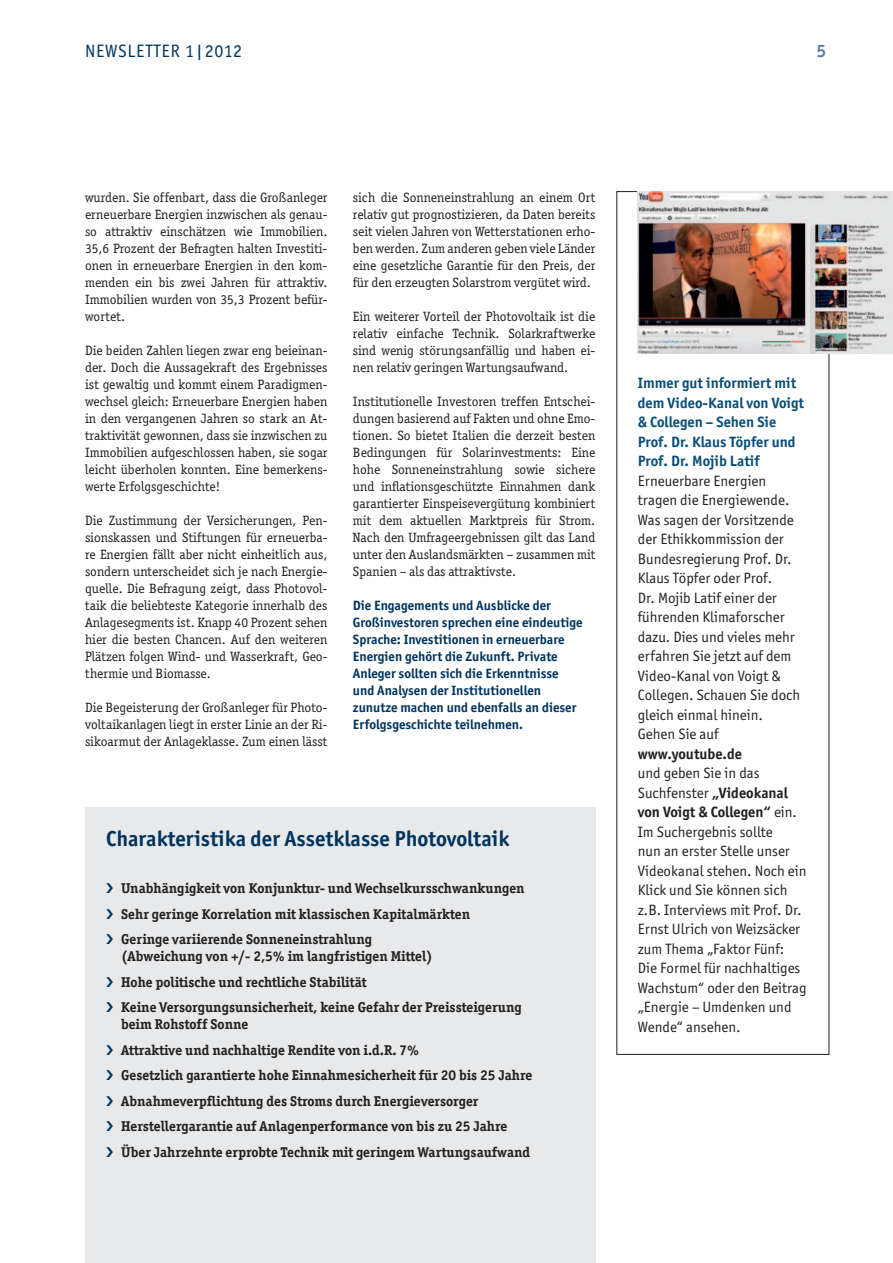
<style>
.page{position:relative;width:893px;height:1263px;background:#fff}
.page>*{position:absolute;margin:0;border:0;box-sizing:border-box;transform-origin:0 0}
.t1{font:700 21.75px "Officina San ITC";color:#00345e}
.t2{font:18px "Officina San ITC";letter-spacing:.04em;color:#00345e}
.t3{font:700 18px "Officina San ITC";color:#5a7fa3}
.t4{font:15px/19.5px "Officina San ITC";color:#231f20}
.t5{font:700 15px/19.5px "Officina San ITC";color:#084e78}
.t6{font:700 15px "Officina San ITC";color:#231f20}
.t7{font:700 14.25px/25.5px "Officina Ser ITC";color:#231f20}
.t8{font:13.5px/17px "Officina Ser ITC";color:#231f20;text-align:justify}
.t9{font:700 13.5px/17px "Officina San ITC";color:#00345e}
.s1{font-weight:700}
</style>
<div class="page">
<div style="left:85px;top:808px;width:510px;height:455px;background:#e8e9ea"></div>
<img style="left:638px;top:192px;width:255px;height:161px">
<h2 class="t2" style="left:85px;top:41px;width:61px">Newsletter</h2>
<h2 class="t2" style="left:185px;top:41px;width:59px">1|2012</h2>
<h2 class="t3" style="left:816px;top:40px;width:11px">5</h2>
<p class="t8" style="left:85px;top:189px;width:244px">wurden. Sie offenbart, dass die Großanleger erneuerbare Energien inzwischen als genau&shy;so attraktiv einschätzen wie Immobilien.<br>35,6 Prozent der Befragten halten Investiti&shy;onen in erneuerbare Energien in den kom&shy;menden ein bis zwei Jahren für attraktiv.<br>Immobilien wurden von 35,3 Prozent befür&shy;wortet.</p>
<p class="t8" style="left:85px;top:342px;width:244px">Die beiden Zahlen liegen zwar eng beieinan&shy;der. Doch die Aussagekraft des Ergebnisses ist gewaltig und kommt einem Paradigmen&shy;wechsel gleich: Erneuerbare Energien haben in den vergangenen Jahren so stark an At&shy;traktivität gewonnen, dass sie inzwischen zu Immobilien aufgeschlossen haben, sie sogar leicht überholen konnten. Eine bemerkens&shy;werte Erfolgsgeschichte!</p>
<p class="t8" style="left:85px;top:512px;width:244px">Die Zustimmung der Versicherungen, Pen&shy;sionskassen und Stiftungen für erneuerba&shy;re Energien fällt aber nicht einheitlich aus, sondern unterscheidet sich je nach Energie&shy;quelle. Die Befragung zeigt, dass Photovol&shy;taik die beliebteste Kategorie innerhalb des Anlagesegments ist. Knapp 40 Prozent sehen hier die besten Chancen. Auf den weiteren Plätzen folgen Wind- und Wasserkraft, Geo&shy;thermie und Biomasse.</p>
<p class="t8" style="left:85px;top:699px;width:244px">Die Begeisterung der Großanleger für Photo&shy;voltaikanlagen liegt in erster Linie an der Ri&shy;sikoarmut der Anlageklasse. Zum einen lässt</p>
<p class="t8" style="left:353px;top:189px;width:244px">sich die Sonneneinstrahlung an einem Ort relativ gut prognostizieren, da Daten bereits seit vielen Jahren von Wetterstationen erho&shy;ben werden. Zum anderen geben viele Länder eine gesetzliche Garantie für den Preis, der für den erzeugten Solarstrom vergütet wird.</p>
<p class="t8" style="left:353px;top:308px;width:244px">Ein weiterer Vorteil der Photovoltaik ist die relativ einfache Technik. Solarkraftwerke sind wenig störungsanfällig und haben ei&shy;nen relativ geringen Wartungsaufwand.</p>
<p class="t8" style="left:353px;top:393px;width:244px">Institutionelle Investoren treffen Entschei&shy;dungen basierend auf Fakten und ohne Emo&shy;tionen. So bietet Italien die derzeit besten Bedingungen für Solarinvestments: Eine hohe Sonneneinstrahlung sowie sichere und inflationsgeschützte Einnahmen dank garantierter Einspeisevergütung kombiniert mit dem aktuellen Marktpreis für Strom.<br>Nach den Umfrageergebnissen gilt das Land unter den Auslandsmärkten – zusammen mit Spanien – als das attraktivste.</p>
<p class="t9" style="left:353px;top:597px;width:231px">Die Engagements und Ausblicke der Großinvestoren sprechen eine eindeutige Sprache: Investitionen in erneuerbare Energien gehört die Zukunft. Private Anleger sollten sich die Erkenntnisse und Analysen der Institutionellen zunutze machen und ebenfalls an dieser Erfolgsgeschichte teilnehmen.</p>
<h1 class="t1" style="left:106px;top:825px;width:404px">Charakteristika der Assetklasse Photovoltaik</h1>
<p class="t7" style="left:121px;top:875px;width:405px">Unabhängigkeit von Konjunktur- und Wechselkursschwankungen<br>Sehr geringe Korrelation mit klassischen Kapitalmärkten<br>Geringe variierende Sonneneinstrahlung</p>
<p class="t7" style="left:121px;top:943px;width:402px">(Abweichung von +/- 2,5% im langfristigen Mittel)<br>Hohe politische und rechtliche Stabilität<br>Keine Versorgungsunsicherheit, keine Gefahr der Preissteigerung</p>
<p class="t7" style="left:121px;top:1011px;width:413px">beim Rohstoff Sonne<br>Attraktive und nachhaltige Rendite von i.d.R. 7%<br>Gesetzlich garantierte hohe Einnahmesicherheit für 20 bis 25 Jahre Abnahmeverpflichtung des Stroms durch Energieversorger Herstellergarantie auf Anlagenperformance von bis zu 25 Jahre Über Jahrzehnte erprobte Technik mit geringem Wartungsaufwand</p>
<p class="t5" style="left:638px;top:373px;width:168px">Immer gut informiert mit dem Video-Kanal von Voigt &amp; Collegen – Sehen Sie<br>Prof. Dr. Klaus Töpfer und<br>Prof. Dr. Mojib Latif</p>
<p class="t4" style="left:638px;top:471px;width:164px">Erneuerbare Energien tragen die Energiewende.<br>Was sagen der Vorsitzende der Ethikkommission der<br>Bundesregierung Prof. Dr.<br>Klaus Töpfer oder Prof.<br>Dr. Mojib Latif einer der führenden Klimaforscher dazu. Dies und vieles mehr erfahren Sie jetzt auf dem<br>Video-Kanal von Voigt &amp;<br>Collegen. Schauen Sie doch gleich einmal hinein.<br>Gehen Sie auf</p>
<p class="t6" style="left:638px;top:744px;width:106px">www.youtube.de</p>
<p class="t4" style="left:638px;top:763px;width:170px">und geben Sie in das<br>Suchfenster <span class="s1">„Videokanal von Voigt &amp; Collegen“</span> ein.<br>Im Suchergebnis sollte<br>nun an erster Stelle unser<br>Videokanal stehen. Noch ein<br>Klick und Sie können sich z.B. Interviews mit Prof. Dr.<br>Ernst Ulrich von Weizsäcker zum Thema „Faktor Fünf:<br>Die Formel für nachhaltiges<br>Wachstum“ oder den Beitrag „Energie – Umdenken und<br>Wende“ ansehen.</p>
</div>
